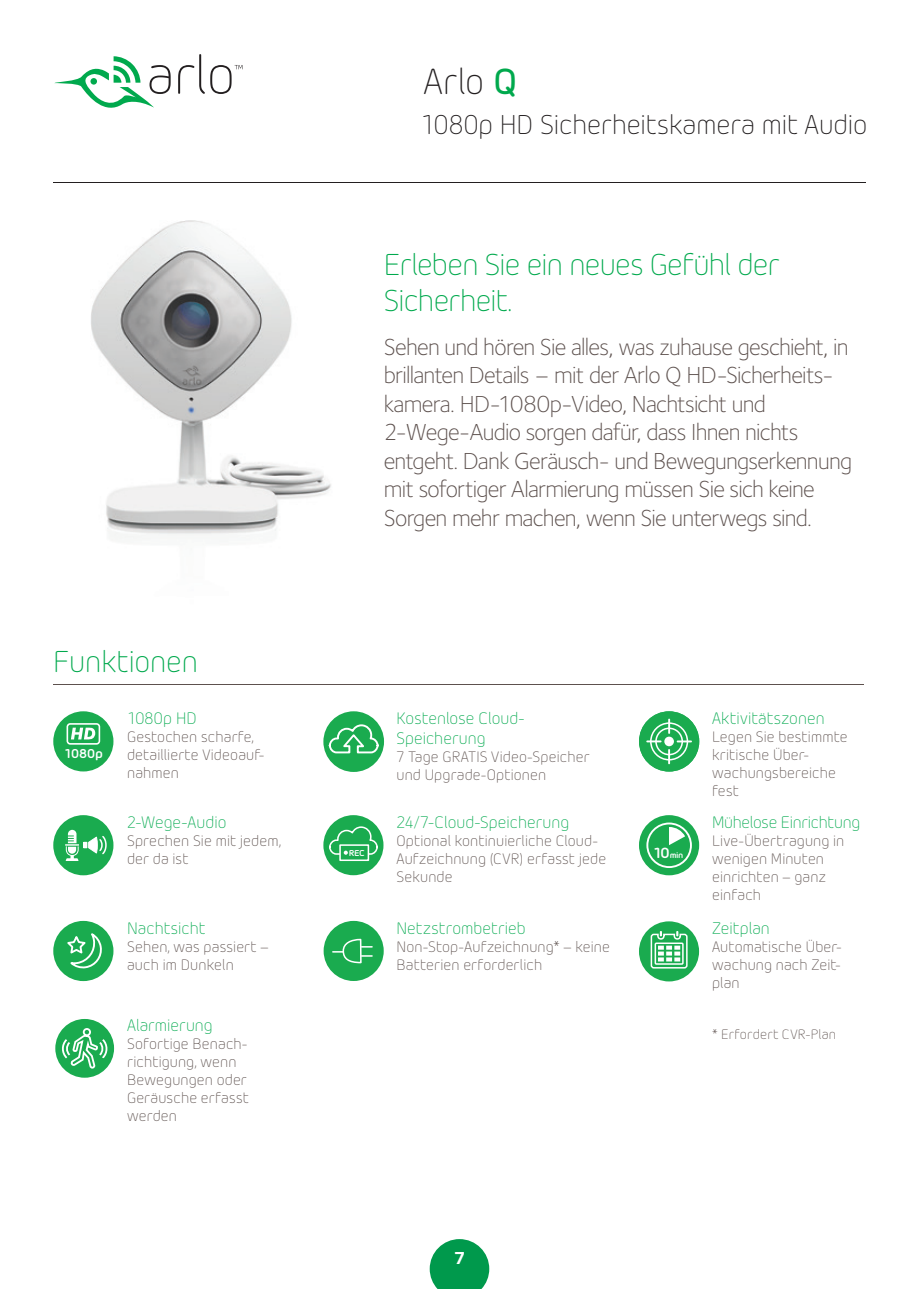
<style>
.page{position:relative;width:919px;height:1289px;background:#fff}
.page>*{position:absolute;margin:0;border:0;box-sizing:border-box;transform-origin:0 0}
.t1{font:300 36px "Morebi Rounded";color:#231f20}
.t2{font:300 30px/36px "Morebi Rounded";letter-spacing:-.025em;color:#00a94d}
.t3{font:300 30px "Morebi Rounded";letter-spacing:-.005em;color:#00a94d}
.t4{font:300 27px "Morebi Rounded";letter-spacing:-.005em;color:#231f20}
.t5{font:300 24px/28.5px "Foundry Sterling";letter-spacing:-.035em;color:#5d514e}
.t6{font:700 18px "Foundry Sterling";color:#fff}
.t7{font:300 16.5px/19.8px "Morebi Rounded";letter-spacing:.005em;color:#00a94d}
.t8{font:300 16.5px "Morebi Rounded";letter-spacing:-.015em;color:#00a94d}
.t9{font:300 15px/18px "Morebi Rounded";letter-spacing:.01em;color:#5d514e}
.t10{font:300 13.5px "Morebi Rounded";letter-spacing:.015em;color:#5d514e}
.t11{font:700 12.75px "Morebi Rounded";color:#fff}
.t12{font:700 8.55px "Morebi Rounded";color:#fff}
.t13{font:700 8.25px "Morebi Rounded";color:#fff}
.s1{font-weight:500;color:#00a94d}
.s2{font-size:14.7px}
</style>
<div class="page">
<svg style="left:54px;top:56px;width:117px;height:52px"></svg>
<svg style="left:178px;top:54px;width:64px;height:40px"></svg>
<hr style="left:54px;top:182px;width:811px;height:1px;background:#231f20">
<svg style="left:429px;top:1239px;width:60px;height:49px"></svg>
<img style="left:91px;top:220px;width:240px;height:320px">
<div style="left:323px;top:920px;width:60px;height:61px;background:#1aab4f;border-radius:50%"></div>
<svg style="left:333px;top:938px;width:39px;height:26px"></svg>
<div style="left:53px;top:920px;width:60px;height:61px;background:#1aab4f;border-radius:50%"></div>
<svg style="left:67px;top:933px;width:35px;height:35px"></svg>
<div style="left:55px;top:1018px;width:59px;height:59px;background:#1aab4f;border-radius:50%"></div>
<svg style="left:62px;top:1021px;width:46px;height:48px"></svg>
<div style="left:53px;top:815px;width:60px;height:60px;background:#1aab4f;border-radius:50%"></div>
<svg style="left:65px;top:829px;width:42px;height:32px"></svg>
<div style="left:53px;top:711px;width:60px;height:60px;background:#1aab4f;border-radius:50%"></div>
<svg style="left:67px;top:723px;width:33px;height:21px"></svg>
<div style="left:323px;top:815px;width:60px;height:60px;background:#1aab4f;border-radius:50%"></div>
<div style="left:339px;top:844px;width:30px;height:17px;border:2px solid #fff"></div>
<svg style="left:328px;top:825px;width:50px;height:30px"></svg>
<div style="left:639px;top:815px;width:60px;height:60px;background:#1aab4f;border-radius:50%"></div>
<svg style="left:646px;top:822px;width:45px;height:46px"></svg>
<div style="left:639px;top:921px;width:60px;height:60px;background:#1aab4f;border-radius:50%"></div>
<svg style="left:650px;top:931px;width:38px;height:38px"></svg>
<div style="left:323px;top:711px;width:61px;height:61px;background:#1aab4f;border-radius:50%"></div>
<svg style="left:328px;top:723px;width:51px;height:31px"></svg>
<div style="left:639px;top:711px;width:60px;height:60px;background:#1aab4f;border-radius:50%"></div>
<svg style="left:643px;top:718px;width:51px;height:46px"></svg>
<div style="left:650px;top:722px;width:38px;height:38px;border:2px solid #fff;border-radius:50%"></div>
<div style="left:664px;top:736px;width:10px;height:10px;background:#fff;border-radius:50%"></div>
<div style="left:655px;top:727px;width:28px;height:28px;border:2px solid #fff;border-radius:50%"></div>
<hr style="left:53px;top:683px;width:810px;height:1px;background:#5d514e">
<h2 class="t3" style="left:53px;top:641px;width:146px">Funktionen</h2>
<p class="t11" style="left:64px;top:743px;width:40px">1080p</p>
<p class="t7" style="left:127px;top:707px;width:71px">1080p HD</p>
<p class="t9" style="left:127px;top:727px;width:139px">Gestochen scharfe, detaillierte Videoauf&shy;nahmen</p>
<p class="t7" style="left:127px;top:811px;width:101px">2-Wege-Audio</p>
<p class="t9" style="left:127px;top:831px;width:155px">Sprechen Sie mit jedem, der da ist</p>
<p class="t7" style="left:127px;top:917px;width:80px">Nachtsicht</p>
<p class="t9" style="left:127px;top:936px;width:143px">Sehen, was passiert – auch im Dunkeln</p>
<p class="t7" style="left:127px;top:1014px;width:87px">Alarmierung</p>
<p class="t9" style="left:127px;top:1034px;width:123px">Sofortige Benach&shy;richtigung, wenn<br>Bewegungen oder<br>Geräusche erfasst werden</p>
<h1 class="t1" style="left:423px;top:57px;width:95px">Arlo <span class="s1">Q</span></h1>
<h3 class="t4" style="left:420px;top:107px;width:448px">1080p HD Sicherheitskamera mit Audio</h3>
<h2 class="t2" style="left:384px;top:245px;width:397px">Erleben Sie ein neues Gefühl der<br>Sicherheit.</h2>
<p class="t5" style="left:384px;top:332px;width:470px">Sehen und hören Sie alles, was zuhause geschieht, in brillanten Details – mit der Arlo Q HD-Sicherheits&shy;kamera. HD-1080p-Video, Nachtsicht und 2-Wege-Audio sorgen dafür, dass Ihnen nichts entgeht. Dank Geräusch- und Bewegungserkennung mit sofortiger Alarmierung müssen Sie sich keine Sorgen mehr machen, wenn Sie unterwegs sind.</p>
<p class="t7" style="left:396px;top:707px;width:129px">Kostenlose Cloud-<br>Speicherung</p>
<p class="t9" style="left:396px;top:747px;width:194px">7 Tage GRATIS Video-Speicher und Upgrade-Optionen</p>
<p class="t7" style="left:396px;top:811px;width:174px">24/7-Cloud-Speicherung</p>
<p class="t9" style="left:396px;top:831px;width:211px">Optional kontinuierliche Cloud-<br>Aufzeichnung (CVR) erfasst jede<br>Sekunde</p>
<p class="t12" style="left:349px;top:846px;width:18px">REC</p>
<p class="t13" style="left:653px;top:848px;width:32px"><span class="s2">10</span>min</p>
<p class="t7" style="left:396px;top:917px;width:131px">Netzstrombetrieb</p>
<p class="t9" style="left:396px;top:936px;width:215px">Non-Stop-Aufzeichnung* – keine<br>Batterien erforderlich</p>
<p class="t7" style="left:712px;top:707px;width:114px">Aktivitätszonen</p>
<p class="t9" style="left:712px;top:727px;width:137px">Legen Sie bestimmte kritische Über&shy;wachungsbereiche fest</p>
<p class="t8" style="left:712px;top:811px;width:150px">Mühelose Einrichtung</p>
<p class="t9" style="left:712px;top:831px;width:134px">Live-Übertragung in wenigen Minuten einrichten – ganz einfach</p>
<p class="t7" style="left:712px;top:917px;width:59px">Zeitplan</p>
<p class="t9" style="left:712px;top:937px;width:131px;text-align:justify">Automatische Über&shy;wachung nach Zeit&shy;plan</p>
<p class="t10" style="left:712px;top:1025px;width:126px">* Erfordert CVR-Plan</p>
<p class="t6" style="left:453px;top:1247px;width:13px">7</p>
</div>
